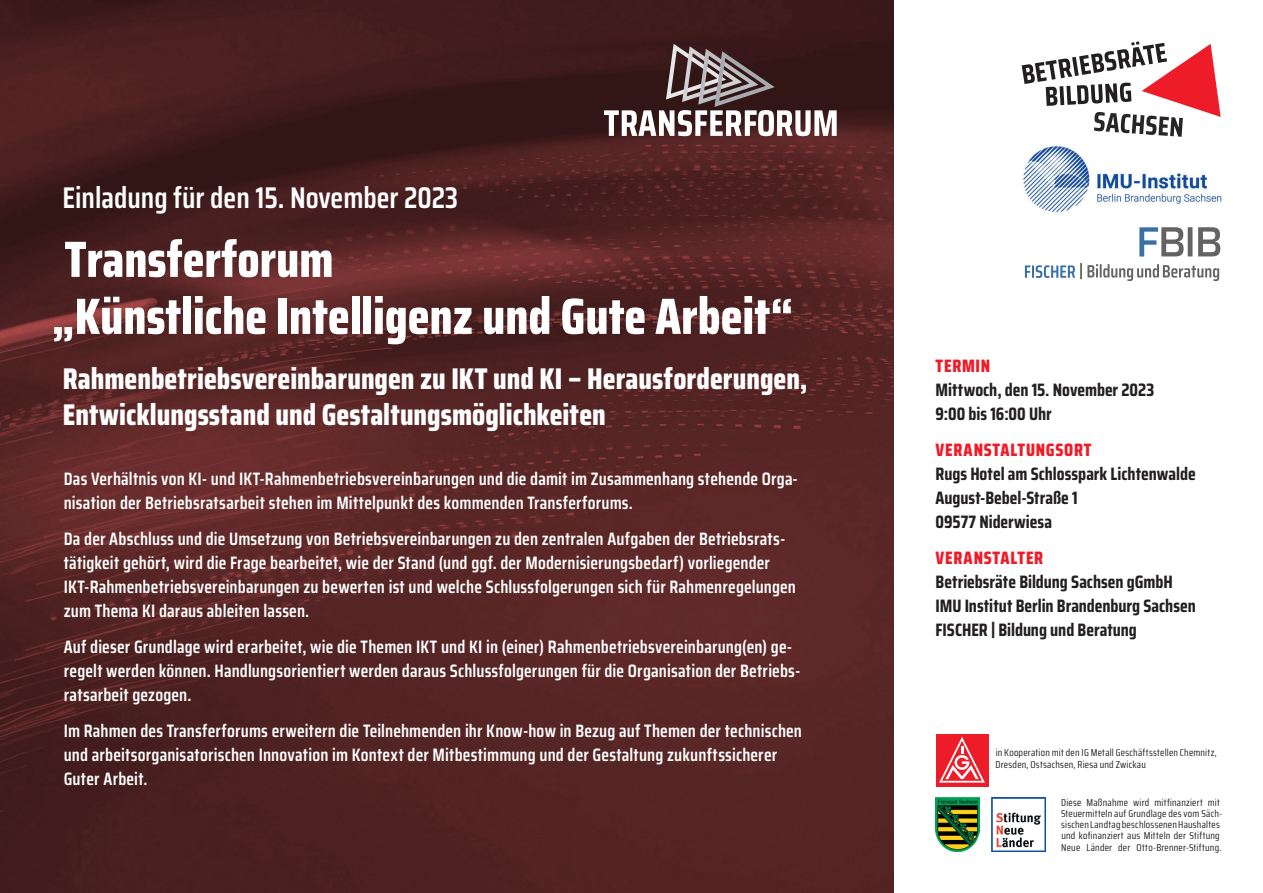
<style>
.page{position:relative;width:1263px;height:893px;background:#fff}
.page>*{position:absolute;margin:0;border:0;box-sizing:border-box;transform-origin:0 0}
.t1{font:800 51px "Saira Condensed";color:#fff}
.t2{font:800 30px/36px "Saira Condensed";color:#fff}
.t3{font:600 30px "Saira Condensed";color:#fff}
.t4{font:600 18px/24px "Saira Condensed";letter-spacing:.005em;color:#fff}
.t5{font:700 18px "Saira Condensed";color:#231f20}
.t6{font:800 18px "Saira Condensed";letter-spacing:.04em;color:#ee1c28}
.t7{font:10.05px/11.2px "Saira Condensed";letter-spacing:.02em;color:#231f20}
</style>
<div class="page">
<img style="left:935px;top:798px;width:44px;height:54px">
<img style="left:992px;top:798px;width:53px;height:53px">
<img style="left:0;top:0;width:893px;height:893px">
<img style="left:1022px;top:145px;width:200px;height:68px">
<svg style="left:1022px;top:41px;width:199px;height:96px"></svg>
<div style="left:935px;top:734px;width:53px;height:53px;background:#ee1c28"></div>
<svg style="left:939px;top:737px;width:46px;height:46px"></svg>
<svg style="left:1139px;top:227px;width:81px;height:30px"></svg>
<svg style="left:1025px;top:263px;width:194px;height:18px"></svg>
<svg style="left:604px;top:40px;width:233px;height:96px;background:#644d4d"></svg>
<p class="t3" style="left:62px;top:175px;width:397px">Einladung für den 15. November 2023</p>
<p class="t1" style="left:65px;top:220px;width:270px">Transferforum</p>
<p class="t1" style="left:52px;top:277px;width:743px">„Künstliche Intelligenz und Gute Arbeit“</p>
<p class="t2" style="left:63px;top:361px;width:746px">Rahmenbetriebsvereinbarungen zu IKT und KI – Herausforderungen,<br>Entwicklungsstand und Gestaltungsmöglichkeiten</p>
<p class="t4" style="left:64px;top:466px;width:736px">Das Verhältnis von KI- und IKT-Rahmenbetriebsvereinbarungen und die damit im Zusammenhang stehende Orga&shy;nisation der Betriebsratsarbeit stehen im Mittelpunkt des kommenden Transferforums.</p>
<p class="t4" style="left:64px;top:526px;width:734px">Da der Abschluss und die Umsetzung von Betriebsvereinbarungen zu den zentralen Aufgaben der Betriebsrats&shy;tätigkeit gehört, wird die Frage bearbeitet, wie der Stand (und ggf. der Modernisierungsbedarf) vorliegender IKT-Rahmenbetriebsvereinbarungen zu bewerten ist und welche Schlussfolgerungen sich für Rahmenregelungen zum Thema KI daraus ableiten lassen.</p>
<p class="t4" style="left:64px;top:634px;width:738px">Auf dieser Grundlage wird erarbeitet, wie die Themen IKT und KI in (einer) Rahmenbetriebsvereinbarung(en) ge&shy;regelt werden können. Handlungsorientiert werden daraus Schlussfolgerungen für die Organisation der Betriebs&shy;ratsarbeit gezogen.</p>
<p class="t4" style="left:64px;top:718px;width:740px">Im Rahmen des Transferforums erweitern die Teilnehmenden ihr Know-how in Bezug auf Themen der technischen und arbeitsorganisatorischen Innovation im Kontext der Mitbestimmung und der Gestaltung zukunftssicherer<br>Guter Arbeit.</p>
<p class="t6" style="left:935px;top:352px;width:56px">TERMIN</p>
<p class="t5" style="left:935px;top:376px;width:220px">Mittwoch, den 15. November 2023</p>
<p class="t5" style="left:935px;top:400px;width:118px">9:00 bis 16:00 Uhr</p>
<p class="t6" style="left:935px;top:436px;width:158px">VERANSTALTUNGSORT</p>
<p class="t5" style="left:935px;top:460px;width:262px">Rugs Hotel am Schlosspark Lichtenwalde</p>
<p class="t5" style="left:935px;top:484px;width:144px">August-Bebel-Straße 1</p>
<p class="t5" style="left:935px;top:508px;width:118px">09577 Niderwiesa</p>
<p class="t6" style="left:935px;top:544px;width:109px">VERANSTALTER</p>
<p class="t5" style="left:935px;top:568px;width:239px">Betriebsräte Bildung Sachsen gGmbH</p>
<p class="t5" style="left:935px;top:592px;width:262px">IMU Institut Berlin Brandenburg Sachsen</p>
<p class="t5" style="left:935px;top:616px;width:203px">FISCHER | Bildung und Beratung</p>
<p class="t7" style="left:995px;top:747px;width:223px">in Kooperation mit den IG Metall Geschäftsstellen Chemnitz,<br>Dresden, Ostsachsen, Riesa und Zwickau</p>
<p class="t7" style="left:1061px;top:796px;width:163px">Diese Maßnahme wird mitfinanziert mit Steuermitteln auf Grundlage des vom Säch&shy;sischen Landtag beschlossenen Haushaltes und kofinanziert aus Mitteln der Stiftung Neue Länder der Otto-Brenner-Stiftung.</p>
</div>
